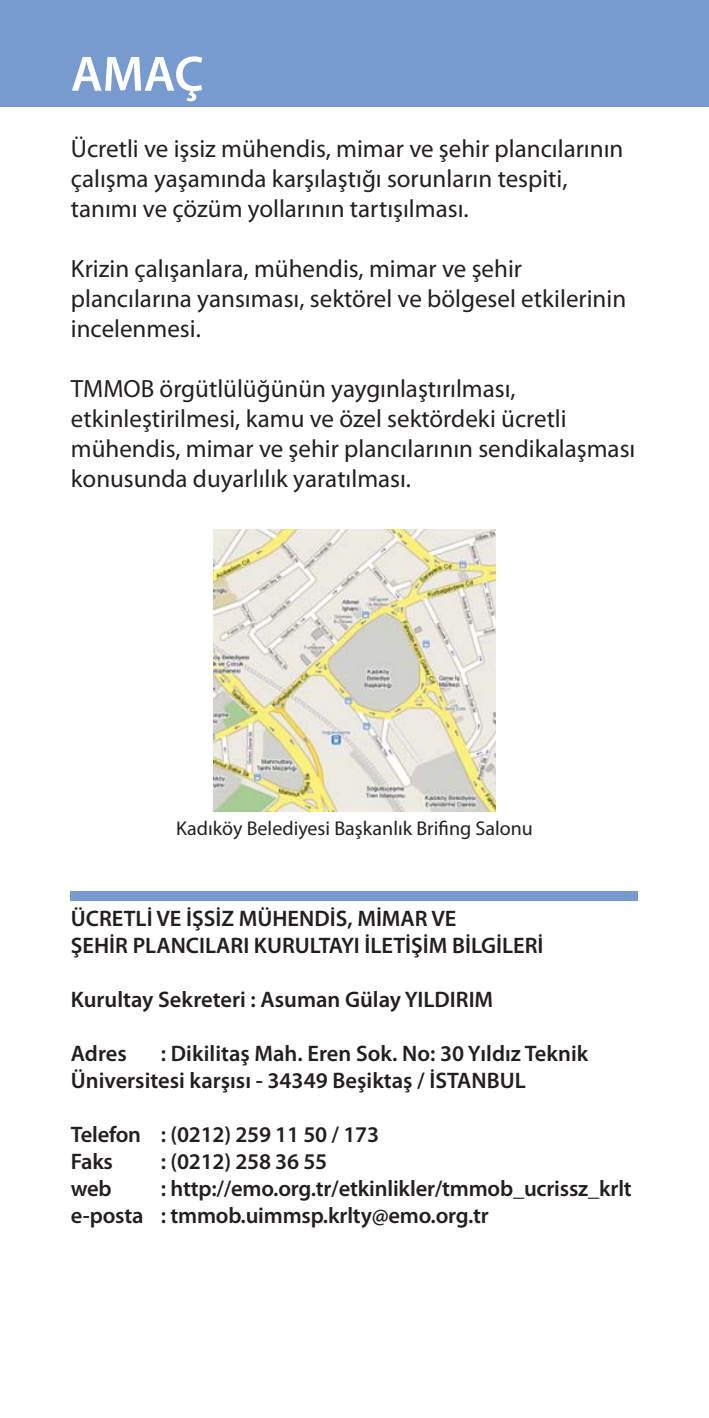
<style>
.page{position:relative;width:709px;height:1418px;background:#fff}
.page>*{position:absolute;margin:0;border:0;box-sizing:border-box;transform-origin:0 0}
.t1{font:600 50px "Myriad Pro";color:#fff}
.t2{font:25px/30px "Myriad Pro";color:#231f20}
.t3{font:600 22.5px/27px "Myriad Pro";color:#231f20}
.t4{font:20px "Myriad Pro";color:#231f20}
</style>
<div class="page">
<div style="left:0;top:0;width:708px;height:106px;background:#779bce"></div>
<div style="left:71px;top:890px;width:567px;height:10px;background:#779bce"></div>
<img style="left:213px;top:529px;width:282px;height:282px">
<h1 class="t1" style="left:71px;top:55px;width:135px">AMAÇ</h1>
<p class="t2" style="left:71px;top:135px;width:554px">Ücretli ve işsiz mühendis, mimar ve şehir plancılarının çalışma yaşamında karşılaştığı sorunların tespiti, tanımı ve çözüm yollarının tartışılması.</p>
<p class="t2" style="left:71px;top:255px;width:557px">Krizin çalışanlara, mühendis, mimar ve şehir plancılarına yansıması, sektörel ve bölgesel etkilerinin incelenmesi.</p>
<p class="t2" style="left:71px;top:375px;width:566px">TMMOB örgütlülüğünün yaygınlaştırılması, etkinleştirilmesi, kamu ve özel sektördeki ücretli mühendis, mimar ve şehir plancılarının sendikalaşması konusunda duyarlılık yaratılması.</p>
<p class="t4" style="left:176px;top:820px;width:358px">Kadıköy Belediyesi Başkanlık Brifing Salonu</p>
<p class="t3" style="left:71px;top:906px;width:474px">ÜCRETLİ VE İŞSİZ MÜHENDİS, MİMAR VE<br>ŞEHİR PLANCILARI KURULTAYI İLETİŞİM BİLGİLERİ</p>
<p class="t3" style="left:71px;top:987px;width:424px">Kurultay Sekreteri : Asuman Gülay YILDIRIM</p>
<p class="t3" style="left:71px;top:1041px;width:57px">Adres</p>
<p class="t3" style="left:71px;top:1041px;width:519px;text-indent:90px">: Dikilitaş Mah. Eren Sok. No: 30 Yıldız Teknik<br>Üniversitesi karşısı - 34349 Beşiktaş / İSTANBUL</p>
<p class="t3" style="left:71px;top:1122px;width:310px">Telefon : (0212) 259 11 50 / 173<br>Faks</p>
<p class="t3" style="left:161px;top:1149px;width:168px">: (0212) 258 36 55</p>
<p class="t3" style="left:71px;top:1176px;width:42px">web</p>
<p class="t3" style="left:71px;top:1176px;width:562px;text-indent:90px">: http://emo.org.tr/etkinlikler/tmmob_ucrissz_krlt e-posta : tmmob.uimmsp.krlty@emo.org.tr</p>
</div>
